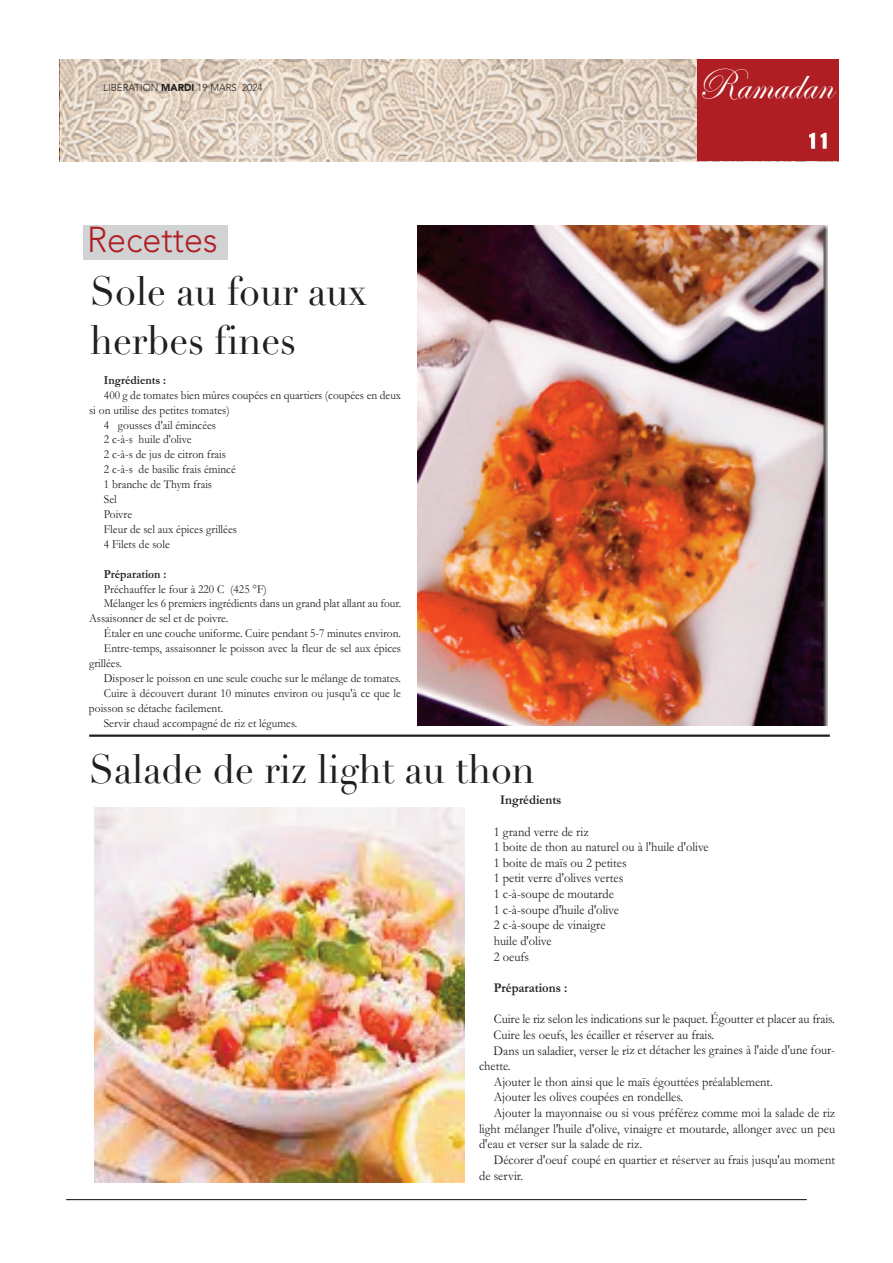
<style>
.page{position:relative;width:893px;height:1263px;background:#fff}
.page>*{position:absolute;margin:0;border:0;box-sizing:border-box;transform-origin:0 0}
.t1{font:44.7px "Edwardian Script ITC";color:#fff;scale:.93 1}
.t2{font:40.2px/49.2px "Didot";color:#231f20;scale:.93 1}
.t3{font:300 35.7px "Avenir";color:#af1e22;scale:.95 1}
.t4{font:20.1px "Charcoal";color:#fff}
.t5{font:13.35px/15.6px "Garamond";color:#231f20;scale:.93 1}
.t6{font:700 13.35px "Garamond";color:#231f20;scale:.93 1}
.t7{font:12.3px/14.9px "Garamond";color:#231f20;scale:.93 1}
.t8{font:700 12.3px "Garamond";color:#231f20;scale:.93 1}
.t9{font:300 10.05px "Avenir";color:#231f20}
.s1{font-weight:900}
</style>
<div class="page">
<img style="left:61px;top:60px;width:637px;height:101px">
<hr style="left:66px;top:1199px;width:741px;height:1px;background:#231f20">
<div style="left:698px;top:60px;width:141px;height:101px;background:#af1e22"></div>
<svg style="left:809px;top:133px;width:18px;height:16px"></svg>
<div style="left:84px;top:226px;width:144px;height:34px;background:#d1d2d4"></div>
<hr style="left:89px;top:734px;width:741px;height:3px;background:#231f20">
<img style="left:95px;top:808px;width:370px;height:374px">
<img style="left:418px;top:226px;width:410px;height:500px">
<p class="t9" style="left:103px;top:81px;width:135px">LIBÉRATION <span class="s1">MARDI</span> 19 MARS</p>
<p class="t9" style="left:242px;top:81px;width:22px">2024</p>
<p class="t3" style="left:87px;top:219px;width:139px">Recettes</p>
<p class="t2" style="left:90px;top:267px;width:299px">Sole au four aux herbes fines</p>
<p class="t8" style="left:104px;top:373px;width:68px">Ingrédients :</p>
<p class="t7" style="left:104px;top:387px;width:321px">400 g de tomates bien mûres coupées en quartiers (coupées en deux</p>
<p class="t7" style="left:89px;top:402px;width:153px">si on utilise des petites tomates(</p>
<p class="t7" style="left:118px;top:417px;width:107px">gousses 'd ail émincées</p>
<p class="t7" style="left:104px;top:417px;width:7px">4</p>
<p class="t7" style="left:139px;top:432px;width:59px">huile 'd olive</p>
<p class="t7" style="left:104px;top:432px;width:33px">2 s-à-c</p>
<p class="t7" style="left:104px;top:447px;width:133px">2 s-à-c de jus de citron frais</p>
<p class="t7" style="left:139px;top:462px;width:106px">de basilic frais émincé</p>
<p class="t7" style="left:104px;top:462px;width:145px">2 s-à-c<br>1 branche de Thym frais<br>Sel<br>Poivre<br>Fleur de sel aux épices grillées<br>4 Filets de sole</p>
<p class="t8" style="left:104px;top:566px;width:69px">Préparation :</p>
<p class="t7" style="left:230px;top:581px;width:41px">(425 (F°</p>
<p class="t7" style="left:104px;top:581px;width:131px">Préchauffer le four à 220 C</p>
<p class="t7" style="left:104px;top:596px;width:321px">Mélanger les 6 premiers ingrédients dans un grand plat allant au four.</p>
<p class="t7" style="left:89px;top:611px;width:151px">Assaisonner de sel et de poivre.</p>
<p class="t7" style="left:104px;top:626px;width:321px">Étaler en une couche uniforme. Cuire pendant 5-7 minutes environ.</p>
<p class="t7" style="left:104px;top:641px;width:321px">Entre-temps, assaisonner le poisson avec la fleur de sel aux épices</p>
<p class="t7" style="left:89px;top:655px;width:37px">grillées.</p>
<p class="t7" style="left:104px;top:670px;width:321px">Disposer le poisson en une seule couche sur le mélange de tomates.</p>
<p class="t7" style="left:104px;top:685px;width:321px">Cuire à découvert durant 10 minutes environ ou jusqu à' ce que le</p>
<p class="t7" style="left:89px;top:700px;width:146px">poisson se détache facilement.</p>
<p class="t7" style="left:104px;top:715px;width:210px">Servir chaud accompagné de riz et légumes.</p>
<p class="t1" style="left:698px;top:60px;width:151px">Ramadan</p>
<p class="t4" style="left:808px;top:128px;width:24px">11</p>
<p class="t2" style="left:89px;top:745px;width:481px">Salade de riz light au thon</p>
<p class="t6" style="left:500px;top:792px;width:67px">Ingrédients</p>
<p class="t5" style="left:494px;top:823px;width:233px">1 grand verre de riz<br>1 boite de thon au naturel ou à 'l huile 'd olive<br>1 boite de maïs ou 2 petites<br>1 petit verre 'd olives vertes<br>1 -à-c soupe de moutarde<br>1 -à-c soupe 'd huile 'd olive<br>2 -à-c soupe de vinaigre<br>huile 'd olive<br>2 oeufs</p>
<p class="t6" style="left:494px;top:980px;width:81px">Préparations :</p>
<p class="t5" style="left:494px;top:1011px;width:369px">Cuire le riz selon les indications sur le paquet. Égoutter et placer au frais.<br>Cuire les oeufs, les écailler et réserver au frais.</p>
<p class="t5" style="left:479px;top:1058px;width:36px">chette.</p>
<p class="t5" style="left:494px;top:1042px;width:369px">Dans un saladier, verser le riz et détacher les graines ' là aide 'd une four-</p>
<p class="t5" style="left:494px;top:1073px;width:302px">Ajouter le thon ainsi que le maïs égouttées préalablement.</p>
<p class="t5" style="left:494px;top:1089px;width:205px">Ajouter les olives coupées en rondelles.</p>
<p class="t5" style="left:494px;top:1105px;width:369px">Ajouter la mayonnaise ou si vous préférez comme moi la salade de riz</p>
<p class="t5" style="left:479px;top:1120px;width:384px">light mélanger 'l huile 'd olive, vinaigre et moutarde, allonger avec un peu</p>
<p class="t5" style="left:479px;top:1136px;width:177px">'d eau et verser sur la salade de riz.</p>
<p class="t5" style="left:494px;top:1152px;width:368px">Décorer 'd oeuf coupé en quartier et réserver au frais jusqu a u' moment</p>
<p class="t5" style="left:479px;top:1167px;width:49px">de servir.</p>
</div>
